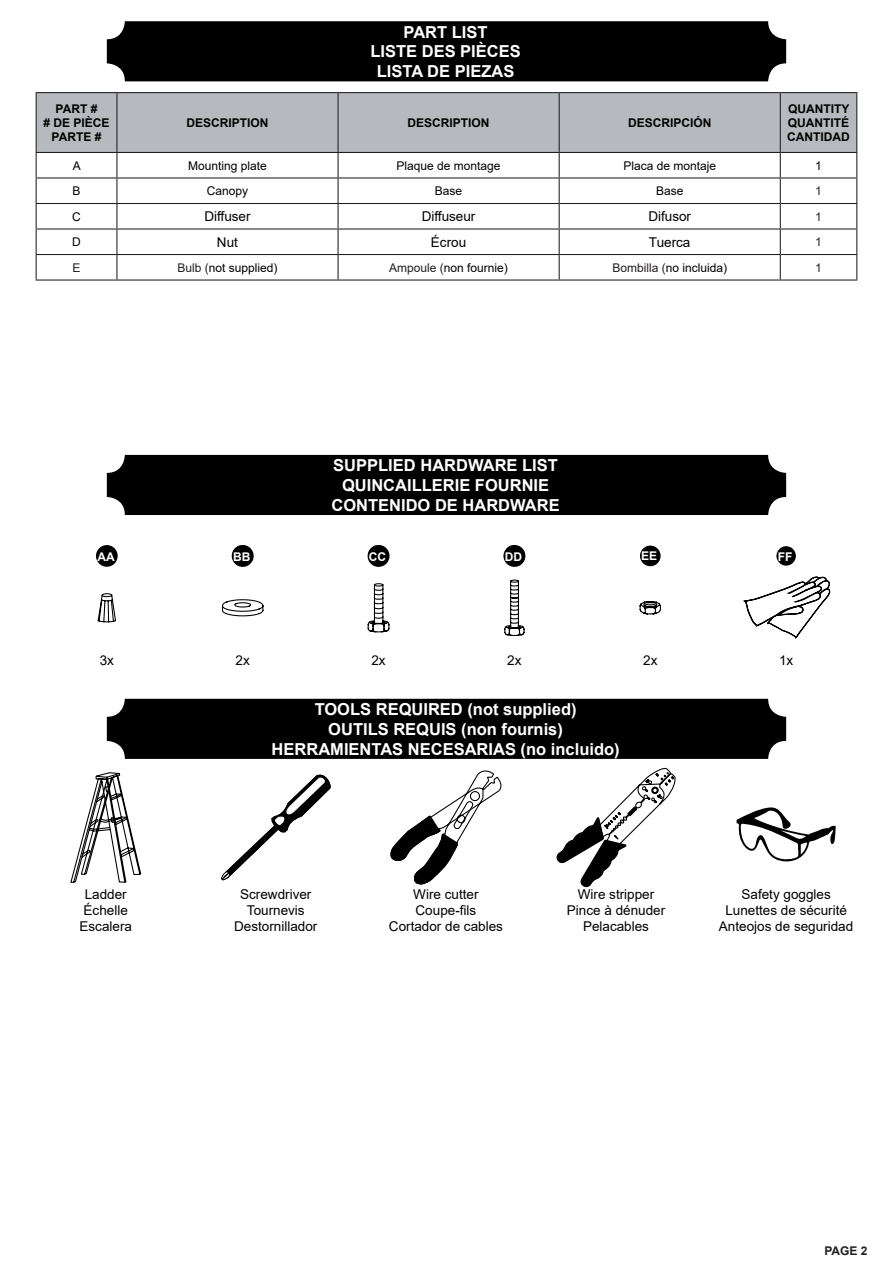
<style>
.page{position:relative;width:893px;height:1263px;background:#fff}
.page>*{position:absolute;margin:0;border:0;box-sizing:border-box;transform-origin:0 0}
.t1{font:700 16.5px "Arial";color:#fff}
.t2{font:13.5px "Arial";color:#000}
.t3{font:12px "Arial";color:#000}
.t4{font:700 12px/14.4px "Arial";color:#000;text-align:center}
.t5{font:700 12px "Arial";color:#fff}
.t6{font:700 12px "Arial";color:#231f20}
.t7{font:12px "Arial";color:#231f20}
.s1{color:#231f20}
</style>
<div class="page">
<div style="left:107px;top:21px;width:679px;height:60px;background:#000;border-radius:18px"></div>
<div style="left:107px;top:699px;width:679px;height:60px;background:#000;border-radius:18px"></div>
<svg style="left:221px;top:774px;width:110px;height:107px"></svg>
<div style="left:107px;top:455px;width:679px;height:60px;background:#000;border-radius:18px"></div>
<div style="left:96px;top:545px;width:22px;height:22px;background:#000;border-radius:50%"></div>
<div style="left:232px;top:545px;width:22px;height:22px;background:#000;border-radius:50%"></div>
<div style="left:368px;top:545px;width:22px;height:22px;background:#000;border-radius:50%"></div>
<div style="left:503px;top:545px;width:22px;height:22px;background:#000;border-radius:50%"></div>
<div style="left:640px;top:546px;width:21px;height:20px;background:#000;border-radius:50%"></div>
<svg style="left:556px;top:767px;width:120px;height:121px"></svg>
<svg style="left:390px;top:770px;width:112px;height:115px"></svg>
<svg style="left:70px;top:772px;width:72px;height:111px"></svg>
<svg style="left:737px;top:807px;width:99px;height:54px"></svg>
<svg style="left:639px;top:601px;width:22px;height:14px"></svg>
<svg style="left:97px;top:593px;width:19px;height:30px"></svg>
<svg style="left:221px;top:599px;width:43px;height:18px"></svg>
<svg style="left:367px;top:583px;width:23px;height:50px"></svg>
<svg style="left:504px;top:579px;width:21px;height:57px"></svg>
<svg style="left:742px;top:576px;width:89px;height:63px"></svg>
<div style="left:776px;top:546px;width:20px;height:20px;background:#000;border-radius:50%"></div>
<div style="left:37px;top:93px;width:819px;height:59px;background:#b6b9bd"></div>
<hr style="left:36px;top:92px;width:81px;height:1px;background:#231f20">
<hr style="left:36px;top:93px;width:1px;height:59px;background:#231f20">
<hr style="left:117px;top:92px;width:221px;height:1px;background:#231f20">
<hr style="left:116px;top:93px;width:1px;height:59px;background:#231f20">
<hr style="left:338px;top:92px;width:221px;height:1px;background:#231f20">
<hr style="left:337px;top:93px;width:2px;height:59px;background:#231f20">
<hr style="left:559px;top:92px;width:221px;height:1px;background:#231f20">
<hr style="left:559px;top:93px;width:1px;height:59px;background:#231f20">
<hr style="left:780px;top:92px;width:77px;height:1px;background:#231f20">
<hr style="left:780px;top:93px;width:1px;height:59px;background:#231f20">
<hr style="left:856px;top:93px;width:1px;height:59px;background:#231f20">
<hr style="left:36px;top:152px;width:81px;height:1px;background:#231f20">
<hr style="left:117px;top:152px;width:221px;height:1px;background:#231f20">
<hr style="left:338px;top:152px;width:221px;height:1px;background:#231f20">
<hr style="left:337px;top:153px;width:2px;height:24px;background:#231f20">
<hr style="left:559px;top:152px;width:221px;height:1px;background:#231f20">
<hr style="left:780px;top:152px;width:77px;height:1px;background:#231f20">
<hr style="left:36px;top:177px;width:81px;height:1px;background:#231f20">
<hr style="left:117px;top:177px;width:221px;height:1px;background:#231f20">
<hr style="left:338px;top:177px;width:221px;height:1px;background:#231f20">
<hr style="left:337px;top:178px;width:2px;height:25px;background:#231f20">
<hr style="left:559px;top:177px;width:221px;height:1px;background:#231f20">
<hr style="left:780px;top:177px;width:77px;height:1px;background:#231f20">
<hr style="left:36px;top:203px;width:81px;height:1px;background:#231f20">
<hr style="left:117px;top:203px;width:221px;height:1px;background:#231f20">
<hr style="left:338px;top:203px;width:221px;height:1px;background:#231f20">
<hr style="left:337px;top:204px;width:2px;height:24px;background:#231f20">
<hr style="left:559px;top:203px;width:221px;height:1px;background:#231f20">
<hr style="left:780px;top:203px;width:77px;height:1px;background:#231f20">
<hr style="left:36px;top:228px;width:81px;height:2px;background:#231f20">
<hr style="left:117px;top:228px;width:221px;height:2px;background:#231f20">
<hr style="left:338px;top:228px;width:221px;height:2px;background:#231f20">
<hr style="left:337px;top:230px;width:2px;height:24px;background:#231f20">
<hr style="left:559px;top:228px;width:221px;height:2px;background:#231f20">
<hr style="left:780px;top:228px;width:77px;height:2px;background:#231f20">
<hr style="left:36px;top:254px;width:81px;height:1px;background:#231f20">
<svg style="left:36px;top:153px;width:1px;height:126px"></svg>
<hr style="left:117px;top:254px;width:221px;height:1px;background:#231f20">
<hr style="left:338px;top:254px;width:221px;height:1px;background:#231f20">
<hr style="left:337px;top:255px;width:2px;height:24px;background:#231f20">
<hr style="left:559px;top:254px;width:221px;height:1px;background:#231f20">
<svg style="left:559px;top:153px;width:1px;height:126px"></svg>
<hr style="left:780px;top:254px;width:77px;height:1px;background:#231f20">
<svg style="left:856px;top:153px;width:1px;height:126px"></svg>
<hr style="left:36px;top:279px;width:81px;height:2px;background:#231f20">
<hr style="left:117px;top:279px;width:221px;height:2px;background:#231f20">
<hr style="left:338px;top:279px;width:221px;height:2px;background:#231f20">
<hr style="left:559px;top:279px;width:221px;height:2px;background:#231f20">
<hr style="left:780px;top:279px;width:77px;height:2px;background:#231f20">
<svg style="left:116px;top:153px;width:1px;height:126px"></svg>
<svg style="left:780px;top:153px;width:1px;height:126px"></svg>
<p class="t4" style="left:44px;top:101px;width:68px">PART #<br># DE PIÈCE<br>PARTE #</p>
<p class="t1" style="left:404px;top:20px;width:86px">PART LIST</p>
<p class="t1" style="left:370px;top:40px;width:152px">LISTE DES PIÈCES</p>
<p class="t1" style="left:377px;top:60px;width:139px">LISTA DE PIEZAS</p>
<p class="t4" style="left:186px;top:116px;width:84px">DESCRIPTION</p>
<p class="t4" style="left:408px;top:116px;width:84px">DESCRIPTION</p>
<p class="t4" style="left:628px;top:116px;width:85px">DESCRIPCIÓN</p>
<p class="t4" style="left:787px;top:101px;width:64px;text-align:justify">QUANTITY QUANTITÉ CANTIDAD</p>
<p class="t3" style="left:73px;top:157px;width:10px">A</p>
<p class="t3" style="left:188px;top:157px;width:80px">Mounting plate</p>
<p class="t3" style="left:397px;top:157px;width:106px">Plaque de montage</p>
<p class="t3" style="left:623px;top:157px;width:94px">Placa de montaje</p>
<p class="t3" style="left:815px;top:157px;width:8px">1</p>
<p class="t3" style="left:73px;top:183px;width:10px">B</p>
<p class="t3" style="left:207px;top:183px;width:43px">Canopy</p>
<p class="t3" style="left:435px;top:183px;width:29px">Base</p>
<p class="t3" style="left:656px;top:183px;width:29px">Base</p>
<p class="t7" style="left:815px;top:183px;width:8px">1</p>
<p class="t3" style="left:72px;top:208px;width:10px">C</p>
<p class="t2" style="left:204px;top:207px;width:48px">Diffuser</p>
<p class="t2" style="left:422px;top:207px;width:55px">Diffuseur</p>
<p class="t2" style="left:648px;top:207px;width:44px">Difusor</p>
<p class="t7" style="left:815px;top:208px;width:8px">1</p>
<p class="t3" style="left:72px;top:234px;width:10px">D</p>
<p class="t2" style="left:217px;top:233px;width:23px">Nut</p>
<p class="t2" style="left:431px;top:233px;width:37px">Écrou</p>
<p class="t2" style="left:649px;top:233px;width:43px">Tuerca</p>
<p class="t7" style="left:815px;top:234px;width:8px">1</p>
<p class="t7" style="left:73px;top:259px;width:10px">E</p>
<p class="t3" style="left:177px;top:259px;width:102px"><span class="s1">Bulb (</span>not supplied)</p>
<p class="t3" style="left:389px;top:259px;width:120px"><span class="s1">Ampoule (</span>non fournie)</p>
<p class="t3" style="left:612px;top:259px;width:116px"><span class="s1">Bombilla (</span>no incluida)</p>
<p class="t7" style="left:815px;top:259px;width:8px">1</p>
<p class="t1" style="left:333px;top:454px;width:226px">SUPPLIED HARDWARE LIST</p>
<p class="t1" style="left:342px;top:473px;width:209px">QUINCAILLERIE FOURNIE</p>
<p class="t1" style="left:331px;top:493px;width:230px">CONTENIDO DE HARDWARE</p>
<p class="t5" style="left:98px;top:548px;width:19px">AA</p>
<p class="t5" style="left:233px;top:548px;width:19px">BB</p>
<p class="t5" style="left:369px;top:548px;width:19px">CC</p>
<p class="t5" style="left:505px;top:548px;width:19px">DD</p>
<p class="t5" style="left:641px;top:547px;width:18px">EE</p>
<p class="t5" style="left:778px;top:548px;width:16px">FF</p>
<p class="t2" style="left:100px;top:650px;width:16px">3x</p>
<p class="t2" style="left:236px;top:650px;width:16px">2x</p>
<p class="t2" style="left:371px;top:650px;width:16px">2x</p>
<p class="t2" style="left:507px;top:650px;width:16px">2x</p>
<p class="t2" style="left:779px;top:650px;width:16px">1x</p>
<p class="t2" style="left:643px;top:650px;width:16px">2x</p>
<p class="t2" style="left:85px;top:885px;width:44px">Ladder</p>
<p class="t2" style="left:84px;top:901px;width:46px">Échelle</p>
<p class="t2" style="left:79px;top:917px;width:54px">Escalera</p>
<p class="t1" style="left:315px;top:698px;width:263px">TOOLS REQUIRED (not supplied)</p>
<p class="t1" style="left:328px;top:717px;width:236px">OUTILS REQUIS (non fournis)</p>
<p class="t1" style="left:272px;top:737px;width:350px">HERRAMIENTAS NECESARIAS (no incluido)</p>
<p class="t2" style="left:240px;top:885px;width:73px">Screwdriver</p>
<p class="t2" style="left:247px;top:901px;width:59px">Tournevis</p>
<p class="t2" style="left:234px;top:917px;width:85px">Destornillador</p>
<p class="t2" style="left:413px;top:885px;width:67px">Wire cutter</p>
<p class="t2" style="left:416px;top:901px;width:62px">Coupe-fils</p>
<p class="t2" style="left:389px;top:917px;width:116px">Cortador de cables</p>
<p class="t2" style="left:578px;top:885px;width:78px">Wire stripper</p>
<p class="t2" style="left:567px;top:901px;width:100px">Pince à dénuder</p>
<p class="t2" style="left:583px;top:917px;width:68px">Pelacables</p>
<p class="t2" style="left:741px;top:885px;width:91px">Safety goggles</p>
<p class="t2" style="left:725px;top:901px;width:123px">Lunettes de sécurité</p>
<p class="t2" style="left:719px;top:917px;width:136px">Anteojos de seguridad</p>
<p class="t6" style="left:824px;top:1242px;width:45px">PAGE 2</p>
</div>
